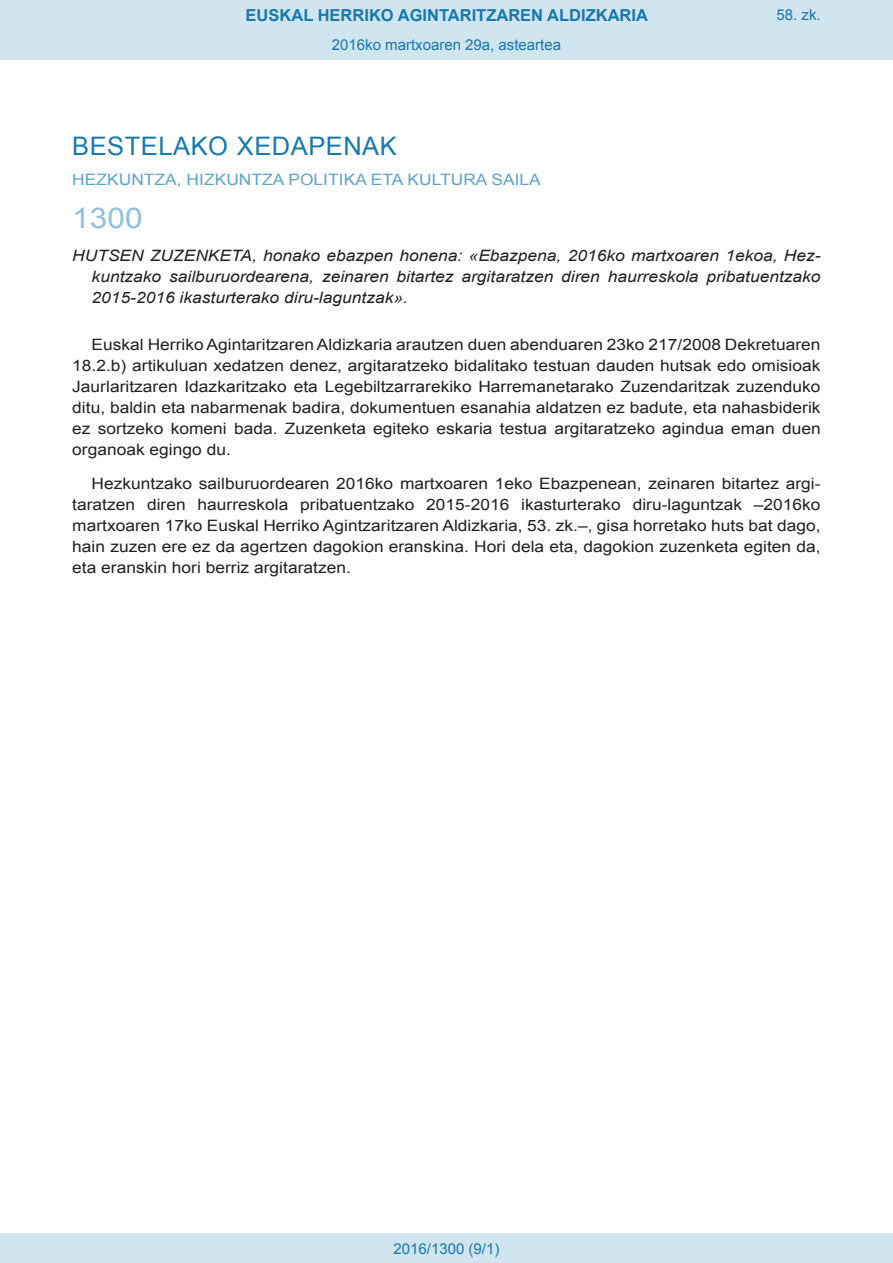
<style>
.page{position:relative;width:893px;height:1263px;background:#fff}
.page>*{position:absolute;margin:0;border:0;box-sizing:border-box;transform-origin:0 0}
.BOPVOrden{font:28.5px "Arial";color:#90c0db;scale:1.11 1}
.BOPVSeccion{font:25.5px "Arial";letter-spacing:.02em;color:#1879ad}
.t1{font:700 16.5px "Arial";color:#1879ad}
.BOPVDetalle{font:15.6px/21px "Arial";color:#231f20;text-align:justify;scale:1.11 1}
.BOPVTitulo{font:italic 15.6px/21px "Arial";color:#231f20;text-align:justify;scale:1.11 1}
.BOPVOrganismo{font:15.6px "Arial";letter-spacing:.005em;color:#5ea4ca;scale:1.11 1}
.Paginacion_Centro{font:15px "Arial";color:#1879ad}
</style>
<div class="page">
<div style="left:0;top:0;width:893px;height:60px;background:#d0e5f0"></div>
<div style="left:0;top:1233px;width:893px;height:30px;background:#d0e5f0"></div>
<p class="t1" style="left:246px;top:4px;width:404px">EUSKAL HERRIKO AGINTARITZAREN ALDIZKARIA</p>
<p class="Paginacion_Centro" style="left:332px;top:35px;width:231px">2016ko martxoaren 29a, asteartea</p>
<p class="Paginacion_Centro" style="left:776px;top:5px;width:46px">58. zk.</p>
<p class="BOPVSeccion" style="left:72px;top:129px;width:326px">BESTELAKO XEDAPENAK</p>
<p class="BOPVOrganismo" style="left:72px;top:169px;width:424px">HEZKUNTZA, HIZKUNTZA POLITIKA ETA KULTURA SAILA</p>
<p class="BOPVOrden" style="left:72px;top:199px;width:65px">1300</p>
<p class="BOPVTitulo" style="left:92px;top:246px;width:658px;text-indent:-19px">HUTSEN ZUZENKETA, honako ebazpen honena: «Ebazpena, 2016ko martxoaren 1ekoa, Hez&shy;kuntzako sailburuordearena, zeinaren bitartez argitaratzen diren haurreskola pribatuentzako 2015-2016 ikasturterako diru-laguntzak».</p>
<p class="BOPVDetalle" style="left:72px;top:334px;width:676px;text-indent:19px">Euskal Herriko Agintaritzaren Aldizkaria arautzen duen abenduaren 23ko 217/2008 Dekretuaren 18.2.b) artikuluan xedatzen denez, argitaratzeko bidalitako testuan dauden hutsak edo omisioak Jaurlaritzaren Idazkaritzako eta Legebiltzarrarekiko Harremanetarako Zuzendaritzak zuzenduko ditu, baldin eta nabarmenak badira, dokumentuen esanahia aldatzen ez badute, eta nahasbiderik ez sortzeko komeni bada. Zuzenketa egiteko eskaria testua argitaratzeko agindua eman duen organoak egingo du.</p>
<p class="BOPVDetalle" style="left:72px;top:473px;width:676px;text-indent:19px">Hezkuntzako sailburuordearen 2016ko martxoaren 1eko Ebazpenean, zeinaren bitartez argi&shy;taratzen diren haurreskola pribatuentzako 2015-2016 ikasturterako diru-laguntzak –2016ko martxoaren 17ko Euskal Herriko Agintzaritzaren Aldizkaria, 53. zk.–, gisa horretako huts bat dago, hain zuzen ere ez da agertzen dagokion eranskina. Hori dela eta, dagokion zuzenketa egiten da, eta eranskin hori berriz argitaratzen.</p>
<p class="Paginacion_Centro" style="left:393px;top:1238px;width:107px">2016/1300 (9/1)</p>
</div>
